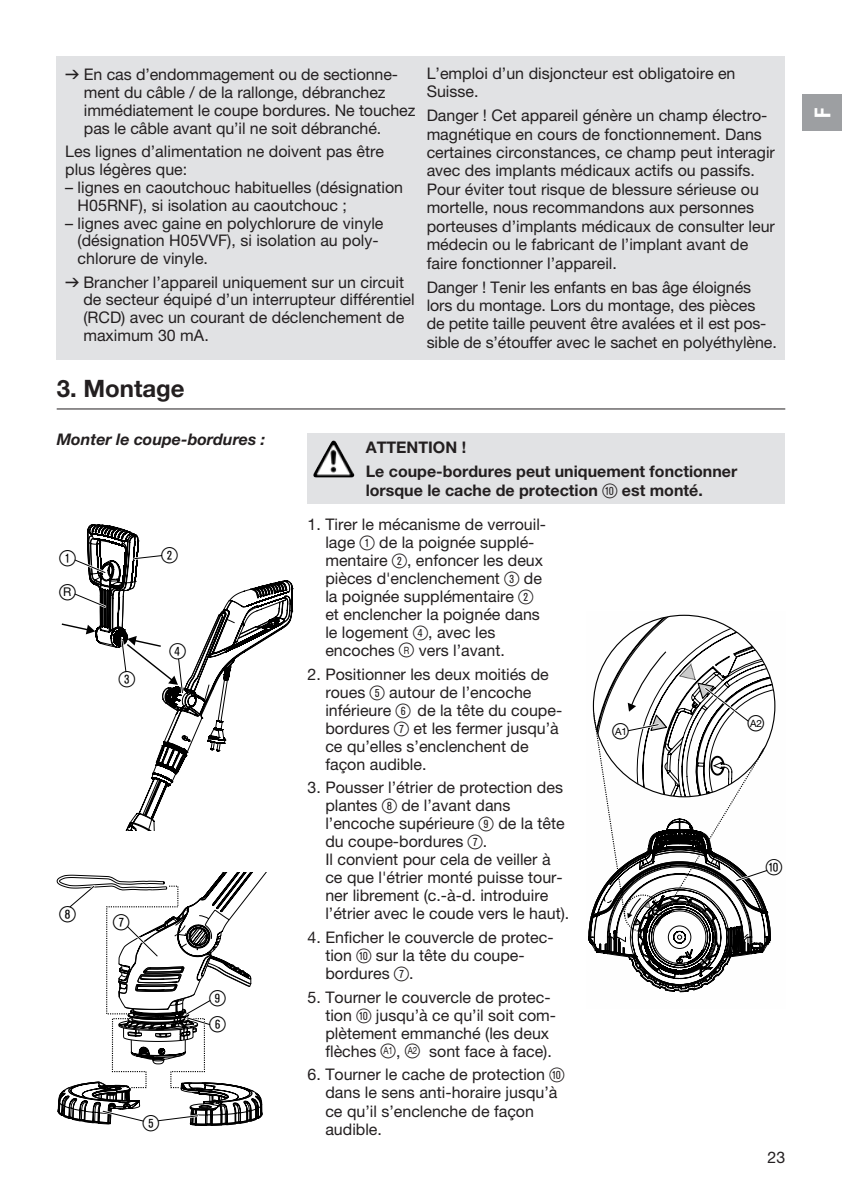
<style>
.page{position:relative;width:842px;height:1191px;background:#fff}
.page>*{position:absolute;margin:0;border:0;box-sizing:border-box;transform-origin:0 0}
.t1{font:700 24px "GARDENA Pro";color:#231f20}
.t2{font:22px/34px "Ziffernim Kreisund Quadrat BQ";color:#000}
.t3{font:22px "GARDENA Pro Bo Cond";color:#fff}
.t4{font:16px/18px "GARDENA Pro";color:#231f20}
.t5{font:700 16px/24px "GARDENA Pro";color:#231f20}
.t6{font:italic 700 16px "GARDENA Pro";color:#231f20}
.t7{font:10px "GARDENA Pro";color:#000}
.s1{font-family:"Formdruck"}
.s2{font-family:"Ziffernim Kreisund Quadrat BQ";font-weight:400;font-size:20px}
.s3{font-family:"Ziffernim Kreisund Quadrat BQ";font-size:20px}
.s4{font-size:10px}
.s5{font-family:"Ziffernim Kreisund Quadrat BQ";font-size:22px}
</style>
<div class="page">
<div style="left:57px;top:57px;width:728px;height:303px;background:#e1e2e4"></div>
<hr style="left:57px;top:408px;width:728px;height:1px;background:#231f20">
<div style="left:308px;top:433px;width:477px;height:71px;background:#e1e2e4"></div>
<svg style="left:61px;top:524px;width:232px;height:306px"></svg>
<svg style="left:57px;top:872px;width:210px;height:254px"></svg>
<img style="left:315px;top:441px;width:18px;height:30px">
<svg style="left:612px;top:614px;width:144px;height:379px"></svg>
<svg style="left:588px;top:650px;width:188px;height:342px"></svg>
<div style="left:802px;top:95px;width:40px;height:36px;background:#9d9fa2"></div>
<p class="t4" style="left:84px;top:66px;width:333px;text-indent:-19px"><span class="s1">v</span> En cas d’endommagement ou de sectionne&shy;ment du câble / de la rallonge, débranchez immédiatement le coupe bordures. Ne touchez pas le câble avant qu’il ne soit débranché.</p>
<p class="t4" style="left:65px;top:143px;width:320px">Les lignes d’alimentation ne doivent pas être plus légères que:</p>
<p class="t4" style="left:78px;top:178px;width:327px;text-indent:-12px">– lignes en caoutchouc habituelles (désignation<br>H05RNF), si isolation au caoutchouc ;</p>
<p class="t4" style="left:78px;top:214px;width:307px;text-indent:-12px">– lignes avec gaine en polychlorure de vinyle (désignation H05VVF), si isolation au poly&shy;chlorure de vinyle.</p>
<p class="t4" style="left:83px;top:273px;width:333px;text-indent:-18px"><span class="s1">v</span> Brancher l’appareil uniquement sur un circuit de secteur équipé d’un interrupteur différentiel (RCD) avec un courant de déclenchement de maximum 30 mA.</p>
<p class="t4" style="left:427px;top:65px;width:310px">L’emploi d’un disjoncteur est obligatoire en<br>Suisse.</p>
<p class="t4" style="left:427px;top:106px;width:350px">Danger ! Cet appareil génère un champ électro&shy;magnétique en cours de fonctionnement. Dans certaines circonstances, ce champ peut interagir avec des implants médicaux actifs ou passifs.<br>Pour éviter tout risque de blessure sérieuse ou mortelle, nous recommandons aux personnes porteuses d’implants médicaux de consulter leur médecin ou le fabricant de l’implant avant de faire fonctionner l’appareil.</p>
<p class="t4" style="left:427px;top:277px;width:352px">Danger ! Tenir les enfants en bas âge éloignés lors du montage. Lors du montage, des pièces de petite taille peuvent être avalées et il est pos&shy;sible de s’étouffer avec le sachet en polyéthylène.</p>
<h1 class="t1" style="left:57px;top:374px;width:130px">3. Montage</h1>
<p class="t6" style="left:57px;top:429px;width:210px">Monter le coupe-bordures :</p>
<h2 class="t2" style="left:59px;top:541px;width:18px">1 ß<sup>R</sup></h2>
<h2 class="t2" style="left:161px;top:538px;width:18px">2</h2>
<h2 class="t2" style="left:119px;top:662px;width:18px">3</h2>
<h2 class="t2" style="left:169px;top:634px;width:18px">4</h2>
<h2 class="t2" style="left:60px;top:897px;width:18px">8</h2>
<h2 class="t2" style="left:113px;top:905px;width:18px">7</h2>
<h2 class="t2" style="left:143px;top:1106px;width:18px">5</h2>
<h2 class="t2" style="left:209px;top:984px;width:18px;line-height:26.8px">9<br>6</h2>
<p class="t5" style="left:366px;top:435px;width:373px">ATTENTION !<br>Le coupe-bordures peut uniquement fonctionner</p>
<p class="t5" style="left:366px;top:478px;width:339px">lorsque le cache de protection <span class="s2">0</span> est monté.</p>
<p class="t4" style="left:325px;top:515px;width:221px;text-indent:-18px">1. Tirer le mécanisme de verrouil&shy;lage <span class="s3">1</span> de la poignée supplé&shy;mentaire <span class="s3">2</span>, enfoncer les deux pièces d'enclenchement <span class="s3">3</span> de la poignée supplémentaire <span class="s3">2 </span>et enclencher la poignée dans le logement <span class="s3">4</span>, avec les encoches <span class="s3">ß</span><span class="s4">R</span> vers l’avant.</p>
<p class="t4" style="left:325px;top:664px;width:238px;text-indent:-18px">2. Positionner les deux moitiés de roues <span class="s3">5</span> autour de l’encoche inférieure <span class="s3">6</span> de la tête du coupe&shy;bordures <span class="s3">7</span> et les fermer jusqu’à ce qu’elles s’enclenchent de façon audible.</p>
<p class="t4" style="left:325px;top:778px;width:245px;text-indent:-18px">3. Pousser l’étrier de protection des plantes <span class="s3">8</span> de l’avant dans l’encoche supérieure <span class="s3">9</span> de la tête du coupe-bordures <span class="s3">7</span>.<br>Il convient pour cela de veiller à ce que l'étrier monté puisse tour&shy;ner librement (c.-à-d. introduire l’étrier avec le coude vers le haut).</p>
<p class="t4" style="left:325px;top:928px;width:230px;text-indent:-18px">4. Enficher le couvercle de protec&shy;tion <span class="s3">0</span> sur la tête du coupe&shy;bordures <span class="s3">7</span>.</p>
<p class="t4" style="left:325px;top:988px;width:231px;text-indent:-18px">5. Tourner le couvercle de protec&shy;tion <span class="s3">0</span> jusqu’à ce qu’il soit com&shy;plètement emmanché (les deux flèches <span class="s3">ß</span><sup>A1</sup> , <span class="s3">ß</span><sup>A2</sup> sont face à face).</p>
<p class="t4" style="left:325px;top:1065px;width:241px;text-indent:-18px">6. Tourner le cache de protection <span class="s3">0 </span>dans le sens anti-horaire jusqu’à ce qu’il s’enclenche de façon audible.</p>
<p class="t7" style="left:612px;top:725px;width:18px"><span class="s5">ß</span>A 1</p>
<p class="t7" style="left:748px;top:717px;width:18px"><span class="s5">ß</span>A 2</p>
<h2 class="t2" style="left:766px;top:850px;width:18px">0</h2>
<p class="t4" style="left:767px;top:1147px;width:19px">23</p>
<h2 class="t3" style="left:809px;top:118px;width:12px;rotate:-90deg">F</h2>
</div>
